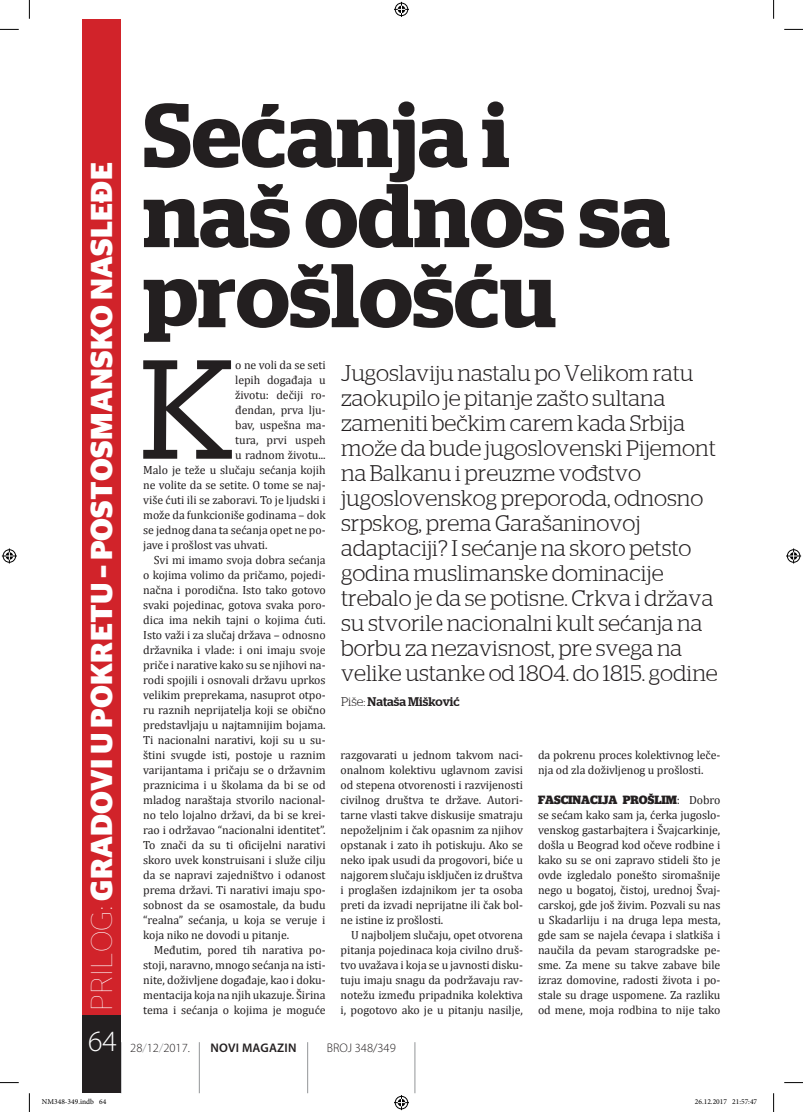
<style>
.page{position:relative;width:803px;height:1112px;background:#fff}
.page>*{position:absolute;margin:0;border:0;box-sizing:border-box;transform-origin:0 0}
.t1{font:140.5px "Caecilia Yu";color:#231f20}
.t2{font:600 90px/80px "Stag";color:#231f20}
.t3{font:700 30px "Stag Sans";letter-spacing:.01em;color:#fff}
.t4{font:300 29.5px "Myriad Pro";color:#fff}
.t5{font:300 22.5px/25px "Stag";color:#231f20}
.t6{font:300 12.5px "Myriad Pro";color:#231f20}
.t7{font:500 12.5px "Stag";color:#231f20}
.t8{font:600 12.5px "Myriad Pro";letter-spacing:.02em;color:#231f20}
.t9{font:11.88px/15px "Cambria";letter-spacing:-.005em;color:#231f20;text-align:justify}
.t10{font:700 11.88px "Stag";letter-spacing:-.005em;color:#231f20}
.t11{font:7.5px "Minion Pro";color:#000}
.s1{font-weight:100}
.s2{font-weight:300}
.s3{font-family:"Cambria";font-weight:400}
.s4{color:#939598}
</style>
<div class="page">
<hr style="left:121px;top:1041px;width:1px;height:51px;background:#939598">
<hr style="left:199px;top:1041px;width:1px;height:51px;background:#939598">
<hr style="left:307px;top:1041px;width:1px;height:51px;background:#939598">
<hr style="left:415px;top:1041px;width:1px;height:51px;background:#939598">
<div style="left:83px;top:1014px;width:38px;height:78px;background:#231f20"></div>
<div style="left:83px;top:19px;width:38px;height:995px;background:#d1232a"></div>
<svg style="left:0;top:29px;width:19px;height:1px"></svg>
<svg style="left:784px;top:29px;width:19px;height:1px"></svg>
<svg style="left:0;top:1082px;width:19px;height:1px"></svg>
<svg style="left:784px;top:1082px;width:19px;height:1px"></svg>
<svg style="left:29px;top:0;width:1px;height:19px"></svg>
<svg style="left:29px;top:1093px;width:1px;height:18px"></svg>
<svg style="left:773px;top:0;width:1px;height:19px"></svg>
<svg style="left:773px;top:1093px;width:1px;height:18px"></svg>
<svg style="left:394px;top:2px;width:15px;height:15px"></svg>
<svg style="left:394px;top:1095px;width:15px;height:14px"></svg>
<svg style="left:2px;top:548px;width:15px;height:15px"></svg>
<svg style="left:786px;top:548px;width:15px;height:15px"></svg>
<svg style="left:82px;top:1063px;width:25px;height:30px"></svg>
<h3 class="t3" style="left:84px;top:1010px;width:849px;rotate:-90deg"><span class="s1">PRILOG:</span> Gradovi u pokretu – postosmansko nasleđe</h3>
<h3 class="t4" style="left:88px;top:1023px;width:30px">64</h3>
<h2 class="t2" style="left:143px;top:95px;width:528px">Sećanja i naš odnos sa prošlošću</h2>
<h1 class="t1" style="left:137px;top:328px;width:100px">K</h1>
<p class="t9" style="left:235px;top:357px;width:92px">o ne voli da se seti</p>
<p class="t9" style="left:235px;top:372px;width:92px">lepih događaja u</p>
<p class="t9" style="left:235px;top:387px;width:92px">životu: dečiji ro-</p>
<p class="t9" style="left:235px;top:402px;width:92px">đendan, prva lju-</p>
<p class="t9" style="left:235px;top:417px;width:92px">bav, uspešna ma-</p>
<p class="t9" style="left:235px;top:432px;width:92px">tura, prvi uspeh</p>
<p class="t9" style="left:235px;top:447px;width:92px">u radnom životu...</p>
<p class="t9" style="left:143px;top:462px;width:184px">Malo je teže u slučaju sećanja kojih</p>
<p class="t9" style="left:143px;top:477px;width:184px">ne volite da se setite. O tome se naj-</p>
<p class="t9" style="left:143px;top:492px;width:184px">više ćuti ili se zaboravi. To je ljudski i</p>
<p class="t9" style="left:143px;top:507px;width:184px">može da funkcioniše godinama – dok</p>
<p class="t9" style="left:143px;top:522px;width:184px">se jednog dana ta sećanja opet ne po-</p>
<p class="t9" style="left:143px;top:537px;width:126px">jave i prošlost vas uhvati.</p>
<p class="t9" style="left:154px;top:552px;width:173px">Svi mi imamo svoja dobra sećanja</p>
<p class="t9" style="left:143px;top:567px;width:184px">o kojima volimo da pričamo, pojedi-</p>
<p class="t9" style="left:143px;top:582px;width:184px">načna i porodična. Isto tako gotovo</p>
<p class="t9" style="left:143px;top:597px;width:184px">svaki pojedinac, gotova svaka poro-</p>
<p class="t9" style="left:143px;top:612px;width:184px">dica ima nekih tajni o kojima ćuti.</p>
<p class="t9" style="left:143px;top:627px;width:184px">Isto važi i za slučaj država – odnosno</p>
<p class="t9" style="left:143px;top:642px;width:184px">državnika i vlade: i oni imaju svoje</p>
<p class="t9" style="left:143px;top:657px;width:184px">priče i narative kako su se njihovi na-</p>
<p class="t9" style="left:143px;top:672px;width:184px">rodi spojili i osnovali državu uprkos</p>
<p class="t9" style="left:143px;top:687px;width:184px">velikim preprekama, nasuprot otpo-</p>
<p class="t9" style="left:143px;top:702px;width:184px">ru raznih neprijatelja koji se obično</p>
<p class="t9" style="left:143px;top:717px;width:184px">predstavljaju u najtamnijim bojama.</p>
<p class="t9" style="left:143px;top:732px;width:184px">Ti nacionalni narativi, koji su u su-</p>
<p class="t9" style="left:143px;top:747px;width:184px">štini svugde isti, postoje u raznim</p>
<p class="t9" style="left:143px;top:762px;width:184px">varijantama i pričaju se o državnim</p>
<p class="t9" style="left:143px;top:777px;width:184px">praznicima i u školama da bi se od</p>
<p class="t9" style="left:143px;top:792px;width:184px">mladog naraštaja stvorilo nacional-</p>
<p class="t9" style="left:143px;top:807px;width:184px">no telo lojalno državi, da bi se krei-</p>
<p class="t9" style="left:143px;top:822px;width:184px">rao i održavao “nacionalni identitet”.</p>
<p class="t9" style="left:143px;top:837px;width:184px">To znači da su ti oficijelni narativi</p>
<p class="t9" style="left:143px;top:852px;width:184px">skoro uvek konstruisani i služe cilju</p>
<p class="t9" style="left:143px;top:867px;width:184px">da se napravi zajedništvo i odanost</p>
<p class="t9" style="left:143px;top:882px;width:184px">prema državi. Ti narativi imaju spo-</p>
<p class="t9" style="left:143px;top:897px;width:184px">sobnost da se osamostale, da budu</p>
<p class="t9" style="left:143px;top:912px;width:184px">“realna” sećanja, u koja se veruje i</p>
<p class="t9" style="left:143px;top:927px;width:147px">koja niko ne dovodi u pitanje.</p>
<p class="t9" style="left:154px;top:942px;width:173px">Međutim, pored tih narativa po-</p>
<p class="t9" style="left:143px;top:957px;width:184px">stoji, naravno, mnogo sećanja na isti-</p>
<p class="t9" style="left:143px;top:972px;width:184px">nite, doživljene događaje, kao i doku-</p>
<p class="t9" style="left:143px;top:987px;width:184px">mentacija koja na njih ukazuje. Širina</p>
<p class="t9" style="left:143px;top:1002px;width:184px">tema i sećanja o kojima je moguće</p>
<p class="t5" style="left:341px;top:360px;width:378px">Jugoslaviju nastalu po Velikom ratu zaokupilo je pitanje zašto sultana zameniti bečkim carem kada Srbija može da bude jugoslovenski Pijemont na Balkanu i preuzme vođstvo jugoslovenskog preporoda, odnosno srpskog, prema Garašaninovoj adaptaciji? I sećanje na skoro petsto godina muslimanske dominacije trebalo je da se potisne. Crkva i država su stvorile nacionalni kult sećanja na borbu za nezavisnost, pre svega na velike ustanke od 1804. do 1815. godine</p>
<p class="t7" style="left:341px;top:694px;width:120px"><span class="s2">Piše:</span> Nataša Mišković</p>
<p class="t9" style="left:341px;top:747px;width:184px">razgovarati u jednom takvom naci&shy;onalnom kolektivu uglavnom zavisi od stepena otvorenosti i razvijenosti civilnog društva te države. Autori&shy;tarne vlasti takve diskusije smatraju nepoželjnim i čak opasnim za njihov opstanak i zato ih potiskuju. Ako se neko ipak usudi da progovori, biće u najgorem slučaju isključen iz društva i proglašen izdajnikom jer ta osoba preti da izvadi neprijatne ili čak bol&shy;ne istine iz prošlosti.</p>
<p class="t9" style="left:341px;top:927px;width:184px;text-indent:11px">U najboljem slučaju, opet otvorena pitanja pojedinaca koja civilno druš&shy;tvo uvažava i koja se u javnosti disku&shy;tuju imaju snagu da podržavaju rav&shy;notežu između pripadnika kolektiva i, pogotovo ako je u pitanju nasilje,</p>
<p class="t9" style="left:538px;top:747px;width:184px">da pokrenu proces kolektivnog leče&shy;nja od zla doživljenog u prošlosti.</p>
<p class="t10" style="left:538px;top:792px;width:184px">FASCINACIJA PROŠLIM<span class="s3">: Dobro</span></p>
<p class="t9" style="left:538px;top:807px;width:184px">se sećam kako sam ja, ćerka jugoslo&shy;venskog gastarbajtera i Švajcarkinje, došla u Beograd kod očeve rodbine i kako su se oni zapravo stideli što je ovde izgledalo ponešto siromašnije nego u bogatoj, čistoj, urednoj Švaj&shy;carskoj, gde još živim. Pozvali su nas u Skadarliju i na druga lepa mesta, gde sam se najela ćevapa i slatkiša i naučila da pevam starogradske pe&shy;sme. Za mene su takve zabave bile izraz domovine, radosti života i po&shy;stale su drage uspomene. Za razliku od mene, moja rodbina to nije tako</p>
<p class="t6" style="left:130px;top:1039px;width:61px">28<span class="s4">/</span>12<span class="s4">/</span>2017.</p>
<p class="t8" style="left:210px;top:1039px;width:88px">NOVI MAGAZIN</p>
<p class="t6" style="left:327px;top:1039px;width:71px">BROJ 348/349</p>
<p class="t11" style="left:42px;top:1096px;width:66px">NM348-349.indb 64</p>
<p class="t11" style="left:695px;top:1096px;width:64px">26.12.2017 21:57:47</p>
</div>
